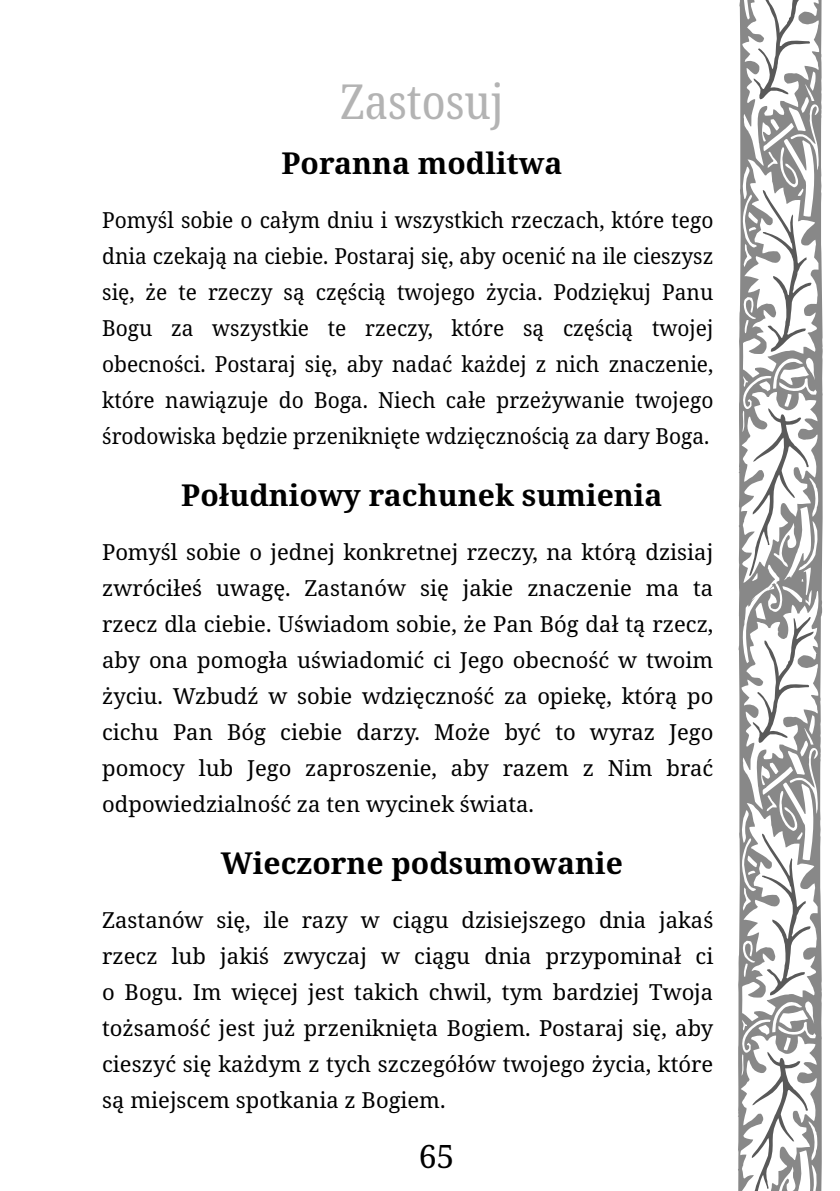
<style>
.page{position:relative;width:840px;height:1191px;background:#fff}
.page>*{position:absolute;margin:0;border:0;box-sizing:border-box;transform-origin:0 0}
.t1{font:condensed 48px "Noto Serif";color:#b3b3b3}
.t2{font:32px "Noto Serif";color:#000}
.t3{font:700 30px "Noto Serif";color:#000}
.t4{font:22px/36px "Noto Serif";color:#000;text-align:justify}
.t5{font:22px/36px "Noto Serif";color:#000;text-align:justify;scale:.95 1}
</style>
<div class="page">
<svg style="left:738px;top:0;width:84px;height:1191px;fill:#888"></svg>
<svg style="left:752px;top:617px;width:61px;height:126px"></svg>
<svg style="left:761px;top:833px;width:49px;height:162px"></svg>
<svg style="left:747px;top:1051px;width:60px;height:140px"></svg>
<svg style="left:753px;top:0;width:60px;height:100px"></svg>
<svg style="left:762px;top:190px;width:49px;height:162px"></svg>
<svg style="left:748px;top:408px;width:60px;height:168px"></svg>
<h1 class="t1" style="left:340px;top:68px;width:165px">Zastosuj</h1>
<h3 class="t3" style="left:281px;top:142px;width:282px">Poranna modlitwa</h3>
<p class="t5" style="left:102px;top:201px;width:644px">Pomyśl sobie o całym dniu i wszystkich rzeczach, które tego dnia czekają na ciebie. Postaraj się, aby ocenić na ile cieszysz się, że te rzeczy są częścią twojego życia. Podziękuj Panu Bogu za wszystkie te rzeczy, które są częścią twojej obecności. Postaraj się, aby nadać każdej z nich znaczenie, które nawiązuje do Boga. Niech całe przeżywanie twojego środowiska będzie przeniknięte wdzięcznością za dary Boga.</p>
<h3 class="t3" style="left:181px;top:474px;width:482px">Południowy rachunek sumienia</h3>
<p class="t4" style="left:102px;top:533px;width:612px">Pomyśl sobie o jednej konkretnej rzeczy, na którą dzisiaj zwróciłeś uwagę. Zastanów się jakie znaczenie ma ta rzecz dla ciebie. Uświadom sobie, że Pan Bóg dał tą rzecz, aby ona pomogła uświadomić ci Jego obecność w twoim życiu. Wzbudź w sobie wdzięczność za opiekę, którą po cichu Pan Bóg ciebie darzy. Może być to wyraz Jego pomocy lub Jego zaproszenie, aby razem z Nim brać odpowiedzialność za ten wycinek świata.</p>
<h3 class="t3" style="left:221px;top:842px;width:403px">Wieczorne podsumowanie</h3>
<p class="t4" style="left:102px;top:901px;width:612px">Zastanów się, ile razy w ciągu dzisiejszego dnia jakaś rzecz lub jakiś zwyczaj w ciągu dnia przypominał ci o Bogu. Im więcej jest takich chwil, tym bardziej Twoja tożsamość jest już przeniknięta Bogiem. Postaraj się, aby cieszyć się każdym z tych szczegółów twojego życia, które są miejscem spotkania z Bogiem.</p>
<h2 class="t2" style="left:418px;top:1134px;width:37px">65</h2>
</div>
